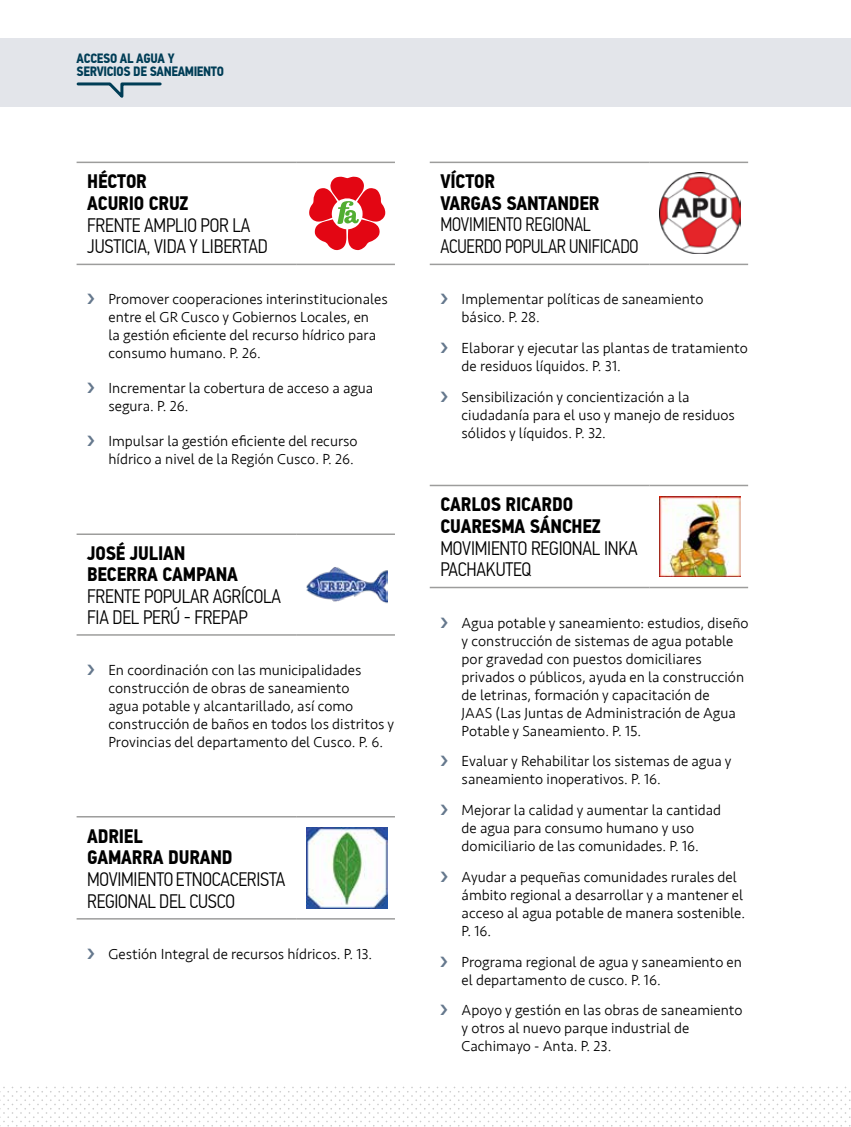
<style>
.page{position:relative;width:851px;height:1127px;background:#fff}
.page>*{position:absolute;margin:0;border:0;box-sizing:border-box;transform-origin:0 0}
.t1{font:300 19.5px/21.6px "PF Din Text Cond Pro";letter-spacing:-.01em;color:#000}
.t2{font:700 19.5px/21.6px "PF Din Text Cond Pro";letter-spacing:-.01em;color:#000}
.t3{font:300 19.5px/21.6px "PF Din Text Cond Pro";letter-spacing:-.01em;color:#000;scale:.94 1}
.t4{font:300 15px/18px "Seravek";color:#000}
.t5{font:700 13.5px/13.5px "PF Din Text Cond Pro";letter-spacing:-.025em;color:#003d56}
</style>
<div class="page">
<div style="left:0;top:38px;width:850px;height:68px;background:#e3e5ea"></div>
<svg style="left:76px;top:82px;width:86px;height:16px"></svg>
<hr style="left:77px;top:162px;width:219px;height:1px;background:#9d9d9c">
<hr style="left:296px;top:162px;width:99px;height:1px;background:#9d9d9c">
<hr style="left:77px;top:264px;width:219px;height:1px;background:#9d9d9c">
<hr style="left:296px;top:264px;width:99px;height:1px;background:#9d9d9c">
<svg style="left:309px;top:176px;width:77px;height:75px"></svg>
<hr style="left:77px;top:533px;width:219px;height:2px;background:#9d9d9c">
<hr style="left:296px;top:533px;width:99px;height:2px;background:#9d9d9c">
<hr style="left:77px;top:634px;width:219px;height:2px;background:#9d9d9c">
<hr style="left:296px;top:634px;width:99px;height:2px;background:#9d9d9c">
<img style="left:307px;top:567px;width:80px;height:37px">
<hr style="left:77px;top:816px;width:219px;height:1px;background:#9d9d9c">
<hr style="left:296px;top:816px;width:99px;height:1px;background:#9d9d9c">
<hr style="left:77px;top:918px;width:219px;height:1px;background:#9d9d9c">
<hr style="left:296px;top:918px;width:99px;height:1px;background:#9d9d9c">
<img style="left:307px;top:827px;width:80px;height:81px">
<hr style="left:429px;top:162px;width:220px;height:1px;background:#9d9d9c">
<hr style="left:649px;top:162px;width:99px;height:1px;background:#9d9d9c">
<hr style="left:429px;top:264px;width:220px;height:1px;background:#9d9d9c">
<hr style="left:649px;top:264px;width:99px;height:1px;background:#9d9d9c">
<img style="left:659px;top:173px;width:81px;height:81px">
<hr style="left:429px;top:485px;width:220px;height:1px;background:#9d9d9c">
<hr style="left:649px;top:485px;width:99px;height:1px;background:#9d9d9c">
<hr style="left:429px;top:587px;width:220px;height:1px;background:#9d9d9c">
<hr style="left:649px;top:587px;width:99px;height:1px;background:#9d9d9c">
<img style="left:659px;top:496px;width:81px;height:81px">
<p class="t5" style="left:77px;top:52px;width:149px">ACCESO AL AGUA Y<br>SERVICIOS DE SANEAMIENTO</p>
<h1 class="t2" style="left:87px;top:171px;width:103px">HÉCTOR<br>ACURIO CRUZ</h1>
<h1 class="t1" style="left:87px;top:214px;width:182px">FRENTE AMPLIO POR LA<br>JUSTICIA, VIDA Y LIBERTAD</h1>
<p class="t4" style="left:108px;top:291px;width:281px">Promover cooperaciones interinstitucionales entre el GR Cusco y Gobiernos Locales, en<br>la gestión eficiente del recurso hídrico para consumo humano. P. 26.</p>
<p class="t4" style="left:108px;top:380px;width:266px">Incrementar la cobertura de acceso a agua segura. P. 26.</p>
<p class="t4" style="left:108px;top:433px;width:251px">Impulsar la gestión eficiente del recurso hídrico a nivel de la Región Cusco. P. 26.</p>
<h1 class="t2" style="left:87px;top:542px;width:152px">JOSÉ JULIAN<br>BECERRA CAMPANA</h1>
<h1 class="t1" style="left:87px;top:585px;width:195px">FRENTE POPULAR AGRÍCOLA<br>FIA DEL PERÚ - FREPAP</h1>
<p class="t4" style="left:108px;top:661px;width:287px">En coordinación con las municipalidades construcción de obras de saneamiento<br>agua potable y alcantarillado, así como construcción de baños en todos los distritos y Provincias del departamento del Cusco. P. 6.</p>
<h1 class="t2" style="left:87px;top:825px;width:147px">ADRIEL<br>GAMARRA DURAND</h1>
<h1 class="t1" style="left:87px;top:868px;width:200px">MOVIMIENTO ETNOCACERISTA<br>REGIONAL DEL CUSCO</h1>
<p class="t4" style="left:108px;top:945px;width:265px">Gestión Integral de recursos hídricos. P. 13.</p>
<h1 class="t2" style="left:440px;top:171px;width:160px">VÍCTOR<br>VARGAS SANTANDER</h1>
<h1 class="t3" style="left:440px;top:214px;width:212px">MOVIMIENTO REGIONAL<br>ACUERDO POPULAR UNIFICADO</h1>
<p class="t4" style="left:461px;top:291px;width:243px">Implementar políticas de saneamiento básico. P. 28.</p>
<p class="t4" style="left:461px;top:339px;width:288px">Elaborar y ejecutar las plantas de tratamiento de residuos líquidos. P. 31.</p>
<p class="t4" style="left:461px;top:388px;width:275px">Sensibilización y concientización a la ciudadanía para el uso y manejo de residuos sólidos y líquidos. P. 32.</p>
<h1 class="t2" style="left:440px;top:494px;width:162px">CARLOS RICARDO<br>CUARESMA SÁNCHEZ</h1>
<h1 class="t1" style="left:440px;top:537px;width:199px">MOVIMIENTO REGIONAL INKA<br>PACHAKUTEQ</h1>
<p class="t4" style="left:461px;top:614px;width:288px">Agua potable y saneamiento: estudios, diseño y construcción de sistemas de agua potable por gravedad con puestos domiciliares privados o públicos, ayuda en la construcción de letrinas, formación y capacitación de<br>JAAS (Las Juntas de Administración de Agua Potable y Saneamiento. P. 15.</p>
<p class="t4" style="left:461px;top:752px;width:271px">Evaluar y Rehabilitar los sistemas de agua y saneamiento inoperativos. P. 16.</p>
<p class="t4" style="left:461px;top:801px;width:261px">Mejorar la calidad y aumentar la cantidad de agua para consumo humano y uso domiciliario de las comunidades. P. 16.</p>
<p class="t4" style="left:461px;top:868px;width:285px">Ayudar a pequeñas comunidades rurales del ámbito regional a desarrollar y a mantener el acceso al agua potable de manera sostenible.<br>P. 16.</p>
<p class="t4" style="left:461px;top:953px;width:282px">Programa regional de agua y saneamiento en el departamento de cusco. P. 16.</p>
<p class="t4" style="left:461px;top:1001px;width:282px">Apoyo y gestión en las obras de saneamiento y otros al nuevo parque industrial de<br>Cachimayo - Anta. P. 23.</p>
</div>
